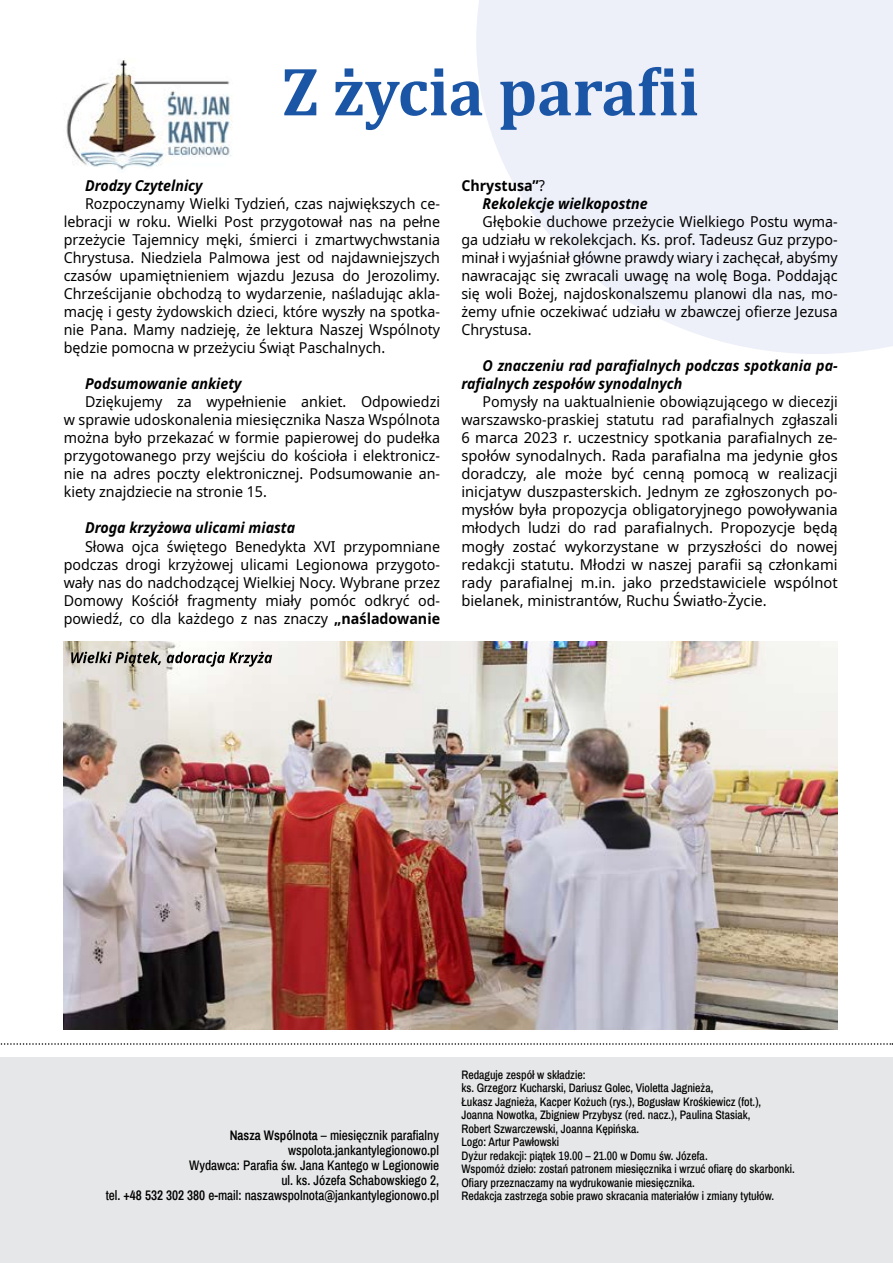
<style>
.page{position:relative;width:893px;height:1263px;background:#fff}
.page>*{position:absolute;margin:0;border:0;box-sizing:border-box;transform-origin:0 0}
.t1{font:700 69px "Cambria";color:#1a55a6;scale:.95 1}
.t2{font:15px/18px "Noto Sans";color:#000;text-align:justify;scale:.95 1}
.t3{font:italic 700 15px/18px "Noto Sans";color:#000;scale:.95 1}
.t4{font:500 13.5px/15px "Archivo Narrow";color:#000;text-align:right}
.t5{font:500 12px/13.5px "Archivo Narrow";color:#000}
.s1{font-weight:700}
.s2{font-style:normal}
.s3{font-weight:400;font-style:normal}
.s4{font-weight:600}
</style>
<div class="page">
<svg style="left:476px;top:0;width:417px;height:354px;fill:#eef0f9"></svg>
<div style="left:0;top:1058px;width:893px;height:205px;background:#e6e7e8"></div>
<svg style="left:0;top:1043px;width:893px;height:2px"></svg>
<img style="left:66px;top:60px;width:166px;height:110px">
<img style="left:64px;top:641px;width:774px;height:388px">
<svg style="left:71px;top:652px;width:201px;height:15px"></svg>
<h1 class="t1" style="left:282px;top:43px;width:441px">Z życia parafii</h1>
<p class="t3" style="left:85px;top:177px;width:125px">Drodzy Czytelnicy</p>
<p class="t2" style="left:64px;top:195px;width:398px;text-indent:21px">Rozpoczynamy Wielki Tydzień, czas największych ce&shy;lebracji w roku. Wielki Post przygotował nas na pełne przeżycie Tajemnicy męki, śmierci i zmartwychwstania Chrystusa. Niedziela Palmowa jest od najdawniejszych czasów upamiętnieniem wjazdu Jezusa do Jerozolimy.<br>Chrześcijanie obchodzą to wydarzenie, naśladując akla&shy;mację i gesty żydowskich dzieci, które wyszły na spotka&shy;nie Pana. Mamy nadzieję, że lektura Naszej Wspólnoty będzie pomocna w przeżyciu Świąt Paschalnych.</p>
<p class="t3" style="left:85px;top:375px;width:166px">Podsumowanie ankiety</p>
<p class="t2" style="left:64px;top:393px;width:398px;text-indent:21px">Dziękujemy za wypełnienie ankiet. Odpowiedzi w sprawie udoskonalenia miesięcznika Nasza Wspólnota można było przekazać w formie papierowej do pudełka przygotowanego przy wejściu do kościoła i elektronicz&shy;nie na adres poczty elektronicznej. Podsumowanie an&shy;kiety znajdziecie na stronie 15.</p>
<p class="t3" style="left:85px;top:519px;width:223px">Droga krzyżowa ulicami miasta</p>
<p class="t2" style="left:64px;top:537px;width:398px;text-indent:21px">Słowa ojca świętego Benedykta XVI przypomniane podczas drogi krzyżowej ulicami Legionowa przygoto&shy;wały nas do nadchodzącej Wielkiej Nocy. Wybrane przez Domowy Kościół fragmenty miały pomóc odkryć od&shy;powiedź, co dla każdego z nas znaczy <span class="s1">„naśladowanie</span></p>
<p class="t3" style="left:483px;top:177px;width:175px;text-indent:-21px"><span class="s2">Chrystusa”</span><span class="s3">?<br></span>Rekolekcje wielkopostne</p>
<p class="t2" style="left:461px;top:213px;width:398px;text-indent:21px">Głębokie duchowe przeżycie Wielkiego Postu wyma&shy;ga udziału w rekolekcjach. Ks. prof. Tadeusz Guz przypo&shy;minał i wyjaśniał główne prawdy wiary i zachęcał, abyśmy nawracając się zwracali uwagę na wolę Boga. Poddając się woli Bożej, najdoskonalszemu planowi dla nas, mo&shy;żemy ufnie oczekiwać udziału w zbawczej ofierze Jezusa Chrystusa.</p>
<p class="t3" style="left:461px;top:357px;width:398px;text-indent:21px">O znaczeniu rad parafialnych podczas spotkania pa&shy;rafialnych zespołów synodalnych</p>
<p class="t2" style="left:461px;top:393px;width:398px;text-indent:21px">Pomysły na uaktualnienie obowiązującego w diecezji warszawsko-praskiej statutu rad parafialnych zgłaszali 6 marca 2023 r. uczestnicy spotkania parafialnych ze&shy;społów synodalnych. Rada parafialna ma jedynie głos doradczy, ale może być cenną pomocą w realizacji inicjatyw duszpasterskich. Jednym ze zgłoszonych po&shy;mysłów była propozycja obligatoryjnego powoływania młodych ludzi do rad parafialnych. Propozycje będą mogły zostać wykorzystane w przyszłości do nowej redakcji statutu. Młodzi w naszej parafii są członkami rady parafialnej m.in. jako przedstawiciele wspólnot bielanek, ministrantów, Ruchu Światło-Życie.</p>
<p class="t4" style="left:106px;top:1128px;width:335px"><span class="s4">Nasza Wspólnota</span> – miesięcznik parafialny wspolota.jankantylegionowo.pl<br>Wydawca: Parafia św. Jana Kantego w Legionowie<br>ul. ks. Józefa Schabowskiego 2,<br>tel. <span class="s4">+48 532 302 380</span> e-mail: naszawspolnota@jankantylegionowo.pl</p>
<p class="t5" style="left:461px;top:1068px;width:335px">Redaguje zespół w składzie:<br>ks. Grzegorz Kucharski, Dariusz Golec, Violetta Jagnieża,<br>Łukasz Jagnieża, Kacper Kożuch (rys.), Bogusław Krośkiewicz (fot.), Joanna Nowotka, Zbigniew Przybysz (red. nacz.), Paulina Stasiak,<br>Robert Szwarczewski, Joanna Kępińska.<br>Logo: Artur Pawłowski<br>Dyżur redakcji: piątek 19.00 – 21.00 w Domu św. Józefa.<br>Wspomóż dzieło: zostań patronem miesięcznika i wrzuć ofiarę do skarbonki.<br>Ofiary przeznaczamy na wydrukowanie miesięcznika.<br>Redakcja zastrzega sobie prawo skracania materiałów i zmiany tytułów.</p>
</div>
